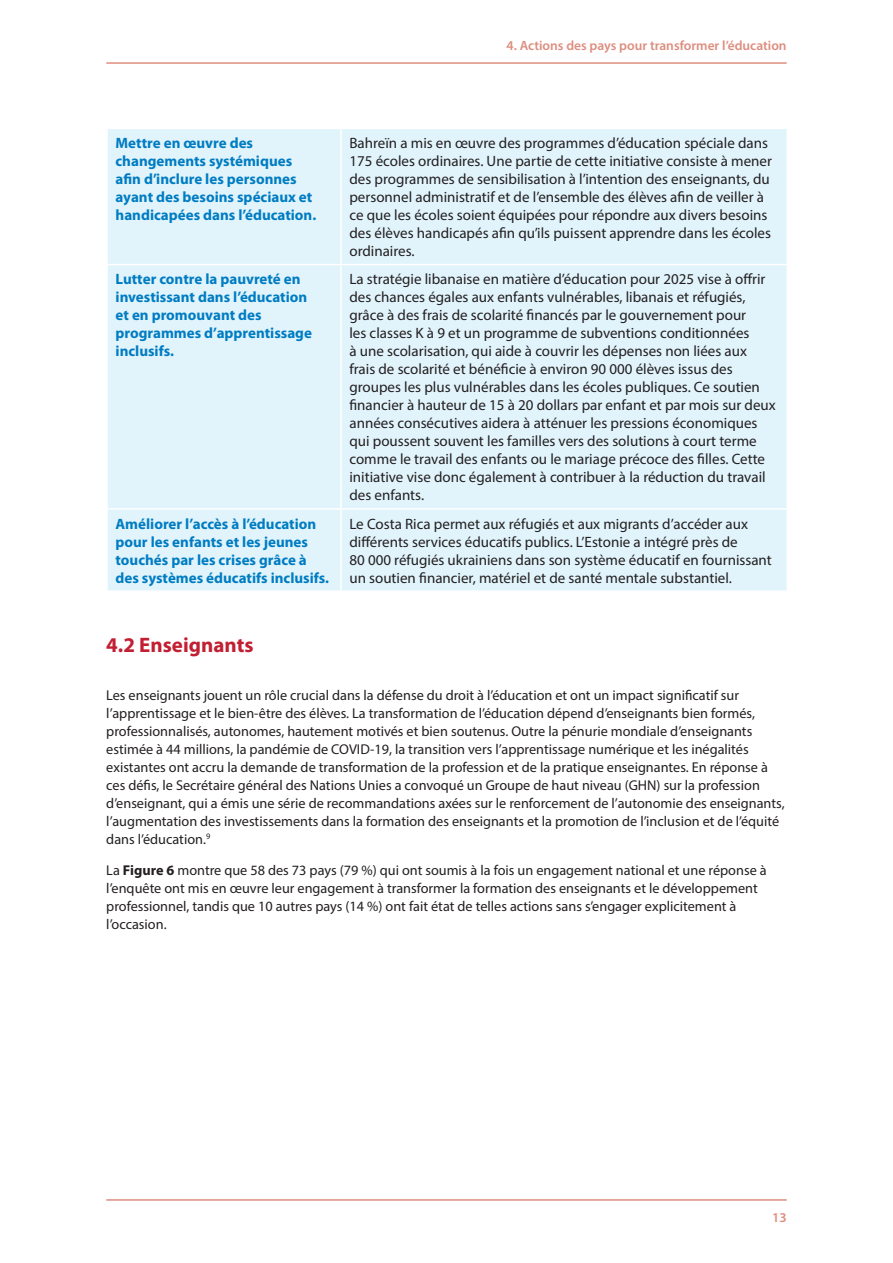
<style>
.page{position:relative;width:893px;height:1263px;background:#fff}
.page>*{position:absolute;margin:0;border:0;box-sizing:border-box;transform-origin:0 0}
.t1{font:700 21px "Myriad Pro";color:#c21f32}
.t2{font:15px/18px "Myriad Pro";color:#231f20}
.t3{font:700 15px/18px "Myriad Pro";color:#007cc2}
.t4{font:14.25px/18px "Myriad Pro";color:#231f20}
.t5{font:600 13.5px "Myriad Pro";color:#dd8d7f}
.s1{font-weight:700}
</style>
<div class="page">
<hr style="left:106px;top:1199px;width:681px;height:2px;background:#dd8d7f">
<hr style="left:106px;top:62px;width:681px;height:2px;background:#dd8d7f">
<div style="left:108px;top:129px;width:679px;height:461px;background:#e1f4fc"></div>
<hr style="left:340px;top:129px;width:2px;height:135px;background:#fff">
<hr style="left:106px;top:264px;width:235px;height:1px;background:#fff">
<hr style="left:341px;top:264px;width:447px;height:1px;background:#fff">
<hr style="left:340px;top:265px;width:2px;height:243px;background:#fff">
<hr style="left:106px;top:508px;width:235px;height:2px;background:#fff">
<hr style="left:341px;top:508px;width:447px;height:2px;background:#fff">
<hr style="left:340px;top:510px;width:2px;height:80px;background:#fff">
<p class="t5" style="left:506px;top:37px;width:282px">4. Actions des pays pour transformer l’éducation</p>
<p class="t3" style="left:116px;top:134px;width:202px">Mettre en œuvre des changements systémiques afin d’inclure les personnes ayant des besoins spéciaux et handicapées dans l’éducation.</p>
<p class="t2" style="left:349px;top:134px;width:424px">Bahreïn a mis en œuvre des programmes d’éducation spéciale dans 175 écoles ordinaires. Une partie de cette initiative consiste à mener des programmes de sensibilisation à l’intention des enseignants, du personnel administratif et de l’ensemble des élèves afin de veiller à ce que les écoles soient équipées pour répondre aux divers besoins des élèves handicapés afin qu’ils puissent apprendre dans les écoles ordinaires.</p>
<p class="t3" style="left:116px;top:270px;width:198px">Lutter contre la pauvreté en investissant dans l’éducation et en promouvant des programmes d’apprentissage inclusifs.</p>
<p class="t2" style="left:349px;top:270px;width:428px">La stratégie libanaise en matière d’éducation pour 2025 vise à offrir des chances égales aux enfants vulnérables, libanais et réfugiés, grâce à des frais de scolarité financés par le gouvernement pour<br>les classes K à 9 et un programme de subventions conditionnées<br>à une scolarisation, qui aide à couvrir les dépenses non liées aux frais de scolarité et bénéficie à environ 90 000 élèves issus des groupes les plus vulnérables dans les écoles publiques. Ce soutien financier à hauteur de 15 à 20 dollars par enfant et par mois sur deux années consécutives aidera à atténuer les pressions économiques qui poussent souvent les familles vers des solutions à court terme comme le travail des enfants ou le mariage précoce des filles. Cette initiative vise donc également à contribuer à la réduction du travail des enfants.</p>
<p class="t3" style="left:116px;top:514px;width:215px">Améliorer l’accès à l’éducation pour les enfants et les jeunes touchés par les crises grâce à des systèmes éducatifs inclusifs.</p>
<p class="t2" style="left:349px;top:514px;width:424px">Le Costa Rica permet aux réfugiés et aux migrants d’accéder aux différents services éducatifs publics. L’Estonie a intégré près de<br>80 000 réfugiés ukrainiens dans son système éducatif en fournissant un soutien financier, matériel et de santé mentale substantiel.</p>
<h1 class="t1" style="left:106px;top:632px;width:149px">4.2 Enseignants</h1>
<p class="t4" style="left:106px;top:686px;width:680px">Les enseignants jouent un rôle crucial dans la défense du droit à l’éducation et ont un impact significatif sur l’apprentissage et le bien-être des élèves. La transformation de l’éducation dépend d’enseignants bien formés, professionnalisés, autonomes, hautement motivés et bien soutenus. Outre la pénurie mondiale d’enseignants estimée à 44 millions, la pandémie de COVID-19, la transition vers l’apprentissage numérique et les inégalités existantes ont accru la demande de transformation de la profession et de la pratique enseignantes. En réponse à ces défis, le Secrétaire général des Nations Unies a convoqué un Groupe de haut niveau (GHN) sur la profession d’enseignant, qui a émis une série de recommandations axées sur le renforcement de l’autonomie des enseignants, l’augmentation des investissements dans la formation des enseignants et la promotion de l’inclusion et de l’équité dans l’éducation.<sup>9</sup></p>
<p class="t4" style="left:106px;top:861px;width:662px">La <span class="s1">Figure 6</span> montre que 58 des 73 pays (79 %) qui ont soumis à la fois un engagement national et une réponse à l’enquête ont mis en œuvre leur engagement à transformer la formation des enseignants et le développement professionnel, tandis que 10 autres pays (14 %) ont fait état de telles actions sans s’engager explicitement à l’occasion.</p>
<p class="t5" style="left:772px;top:1209px;width:16px">13</p>
</div>
